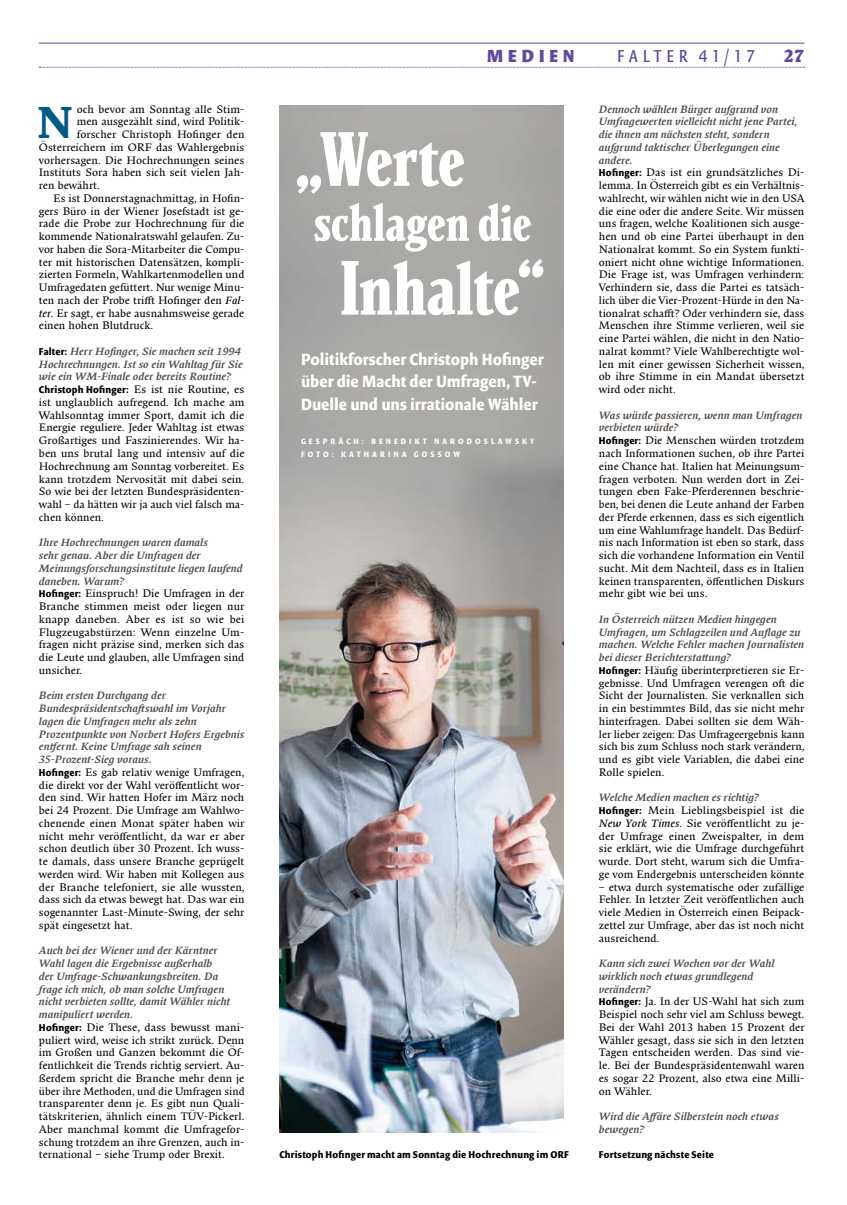
<style>
.page{position:relative;width:847px;height:1205px;background:#fff}
.page>*{position:absolute;margin:0;border:0;box-sizing:border-box;transform-origin:0 0}
.t1{font:700 condensed 71.5px "Parkinson";letter-spacing:-.01em;color:#fff}
.t2{font:700 condensed 50px "Parkinson";letter-spacing:-.01em;color:#fff}
.t3{font:700 41.38px "Parkinson";color:#005c82}
.t4{font:18.75px "Versa Sans Con Pro";letter-spacing:.23em;color:#60499c}
.t5{font:900 18.75px "Versa Sans Con Pro";letter-spacing:.27em;color:#60499c}
.t6{font:700 17.5px/22.5px "Versa Sans Con Pro";letter-spacing:.005em;color:#fff}
.t7{font:900 16.25px "Parkinson";color:#60499c}
.t8{font:12px/12.8px "Lirico Press Pro";letter-spacing:-.005em;color:#000}
.t9{font:italic 700 12px/12.8px "Lirico Press Pro";letter-spacing:.005em;color:#544d48}
.t10{font:700 10.62px "Versa Sans Con Pro";letter-spacing:.02em;color:#000}
.t11{font:700 8.5px "Versa Sans Con Pro";letter-spacing:.36em;color:#fff}
.s1{font-weight:600;font-style:italic}
.s2{font-family:"Versa Sans Con Pro";font-style:normal;font-size:10.62px;color:#000}
.s3{font-family:"Lirico Press Pro";font-weight:400;font-size:12px}
.s4{font-weight:700;font-style:italic;color:#544d48}
.s5{font-family:"Versa Sans Con Pro";font-weight:700;font-size:10.62px}
</style>
<div class="page">
<hr style="left:39px;top:43px;width:765px;height:1px;background:#60499c">
<svg style="left:39px;top:67px;width:766px;height:1px"></svg>
<img style="left:280px;top:106px;width:283px;height:1027px">
<h3 class="t3" style="left:38px;top:98px;width:36px">N</h3>
<p class="t8" style="left:77px;top:103px;width:169px">och bevor am Sonntag alle Stim-</p>
<p class="t8" style="left:77px;top:115px;width:169px">men ausgezählt sind, wird Politik-</p>
<p class="t8" style="left:77px;top:128px;width:169px">forscher Christoph Hofinger den</p>
<p class="t8" style="left:39px;top:141px;width:207px">Österreichern im ORF das Wahlergebnis</p>
<p class="t8" style="left:39px;top:154px;width:207px">vorhersagen. Die Hochrechnungen seines</p>
<p class="t8" style="left:39px;top:166px;width:207px">Instituts Sora haben sich seit vielen Jah-</p>
<p class="t8" style="left:39px;top:179px;width:62px">ren bewährt.</p>
<p class="t8" style="left:53px;top:192px;width:193px">Es ist Donnerstagnachmittag, in Hofin-</p>
<p class="t8" style="left:39px;top:205px;width:207px">gers Büro in der Wiener Josefstadt ist ge-</p>
<p class="t8" style="left:39px;top:217px;width:207px">rade die Probe zur Hochrechnung für die</p>
<p class="t8" style="left:39px;top:230px;width:207px">kommende Nationalratswahl gelaufen. Zu-</p>
<p class="t8" style="left:39px;top:243px;width:207px">vor haben die Sora-Mitarbeiter die Compu-</p>
<p class="t8" style="left:39px;top:256px;width:207px">ter mit historischen Datensätzen, kompli-</p>
<p class="t8" style="left:39px;top:268px;width:207px">zierten Formeln, Wahlkartenmodellen und</p>
<p class="t8" style="left:39px;top:281px;width:207px">Umfragedaten gefüttert. Nur wenige Minu-</p>
<p class="t8" style="left:39px;top:294px;width:207px">ten nach der Probe trifft Hofinger den <span class="s1">Fal-</span></p>
<p class="t8" style="left:39px;top:307px;width:207px"><span class="s1">ter</span>. Er sagt, er habe ausnahmsweise gerade</p>
<p class="t8" style="left:39px;top:319px;width:116px">einen hohen Blutdruck.</p>
<p class="t9" style="left:39px;top:345px;width:205px"><span class="s2">Falter:</span> Herr Hofinger, Sie machen seit 1994<br>Hochrechnungen. Ist so ein Wahltag für Sie wie ein WM-Finale oder bereits Routine?</p>
<p class="t10" style="left:39px;top:383px;width:207px">Christoph Hofinger: <span class="s3">Es ist nie Routine, es</span></p>
<p class="t8" style="left:39px;top:396px;width:207px;text-align:justify">ist unglaublich aufregend. Ich mache am Wahlsonntag immer Sport, damit ich die Energie reguliere. Jeder Wahltag ist etwas Großartiges und Faszinierendes. Wir ha&shy;ben uns brutal lang und intensiv auf die Hochrechnung am Sonntag vorbereitet. Es kann trotzdem Nervosität mit dabei sein.<br>So wie bei der letzten Bundespräsidenten&shy;wahl – da hätten wir ja auch viel falsch ma&shy;chen können.</p>
<p class="t8" style="left:39px;top:536px;width:207px"><span class="s4">Ihre Hochrechnungen waren damals<br>sehr genau. Aber die Umfragen der Meinungsforschungsinstitute liegen laufend daneben. Warum?<br></span><span class="s5">Hofinger:</span> Einspruch! Die Umfragen in der Branche stimmen meist oder liegen nur knapp daneben. Aber es ist so wie bei Flugzeugabstürzen: Wenn einzelne Um&shy;fragen nicht präzise sind, merken sich das die Leute und glauben, alle Umfragen sind unsicher.</p>
<p class="t8" style="left:39px;top:689px;width:207px"><span class="s4">Beim ersten Durchgang der Bundespräsidentschaftswahl im Vorjahr lagen die Umfragen mehr als zehn Prozentpunkte von Norbert Hofers Ergebnis entfernt. Keine Umfrage sah seinen 35-Prozent-Sieg voraus.<br></span><span class="s5">Hofinger:</span> Es gab relativ wenige Umfragen, die direkt vor der Wahl veröffentlicht wor&shy;den sind. Wir hatten Hofer im März noch bei 24 Prozent. Die Umfrage am Wahlwo&shy;chenende einen Monat später haben wir nicht mehr veröffentlicht, da war er aber schon deutlich über 30 Prozent. Ich wuss&shy;te damals, dass unsere Branche geprügelt werden wird. Wir haben mit Kollegen aus der Branche telefoniert, sie alle wussten, dass sich da etwas bewegt hat. Das war ein sogenannter Last-Minute-Swing, der sehr spät eingesetzt hat.</p>
<p class="t8" style="left:39px;top:944px;width:207px"><span class="s4">Auch bei der Wiener und der Kärntner Wahl lagen die Ergebnisse außerhalb<br>der Umfrage-Schwankungsbreiten. Da frage ich mich, ob man solche Umfragen nicht verbieten sollte, damit Wähler nicht manipuliert werden.<br></span><span class="s5">Hofinger:</span> Die These, dass bewusst mani&shy;puliert wird, weise ich strikt zurück. Denn im Großen und Ganzen bekommt die Öf&shy;fentlichkeit die Trends richtig serviert. Au&shy;ßerdem spricht die Branche mehr denn je über ihre Methoden, und die Umfragen sind transparenter denn je. Es gibt nun Quali&shy;tätskriterien, ähnlich einem TÜV-Pickerl.<br>Aber manchmal kommt die Umfragefor&shy;schung trotzdem an ihre Grenzen, auch in&shy;ternational – siehe Trump oder Brexit.</p>
<h3 class="t5" style="left:487px;top:44px;width:89px">MEDIEN</h3>
<h3 class="t4" style="left:617px;top:44px;width:140px">FALTER 41/17</h3>
<h3 class="t7" style="left:784px;top:46px;width:22px">27</h3>
<p class="t8" style="left:599px;top:103px;width:207px"><span class="s4">Dennoch wählen Bürger aufgrund von Umfragewerten vielleicht nicht jene Partei, die ihnen am nächsten steht, sondern aufgrund taktischer Überlegungen eine andere.<br></span><span class="s5">Hofinger:</span> Das ist ein grundsätzliches Di&shy;lemma. In Österreich gibt es ein Verhältnis&shy;wahlrecht, wir wählen nicht wie in den USA die eine oder die andere Seite. Wir müssen uns fragen, welche Koalitionen sich ausge&shy;hen und ob eine Partei überhaupt in den Nationalrat kommt. So ein System funkti&shy;oniert nicht ohne wichtige Informationen.<br>Die Frage ist, was Umfragen verhindern:<br>Verhindern sie, dass die Partei es tatsäch&shy;lich über die Vier-Prozent-Hürde in den Na&shy;tionalrat schafft? Oder verhindern sie, dass Menschen ihre Stimme verlieren, weil sie eine Partei wählen, die nicht in den Natio&shy;nalrat kommt? Viele Wahlberechtigte wol&shy;len mit einer gewissen Sicherheit wissen, ob ihre Stimme in ein Mandat übersetzt wird oder nicht.</p>
<p class="t8" style="left:599px;top:409px;width:207px"><span class="s4">Was würde passieren, wenn man Umfragen verbieten würde?<br></span><span class="s5">Hofinger:</span> Die Menschen würden trotzdem nach Informationen suchen, ob ihre Partei eine Chance hat. Italien hat Meinungsum&shy;fragen verboten. Nun werden dort in Zei&shy;tungen eben Fake-Pferderennen beschrie&shy;ben, bei denen die Leute anhand der Farben der Pferde erkennen, dass es sich eigentlich um eine Wahlumfrage handelt. Das Bedürf&shy;nis nach Information ist eben so stark, dass sich die vorhandene Information ein Ventil sucht. Mit dem Nachteil, dass es in Italien keinen transparenten, öffentlichen Diskurs mehr gibt wie bei uns.</p>
<p class="t8" style="left:599px;top:613px;width:207px"><span class="s4">In Österreich nützen Medien hingegen Umfragen, um Schlagzeilen und Auflage zu machen. Welche Fehler machen Journalisten bei dieser Berichterstattung?<br></span><span class="s5">Hofinger:</span> Häufig überinterpretieren sie Er&shy;gebnisse. Und Umfragen verengen oft die Sicht der Journalisten. Sie verknallen sich in ein bestimmtes Bild, das sie nicht mehr hinterfragen. Dabei sollten sie dem Wäh&shy;ler lieber zeigen: Das Umfrageergebnis kann sich bis zum Schluss noch stark verändern, und es gibt viele Variablen, die dabei eine Rolle spielen.</p>
<p class="t8" style="left:599px;top:791px;width:207px"><span class="s4">Welche Medien machen es richtig?<br></span><span class="s5">Hofinger:</span> Mein Lieblingsbeispiel ist die <span class="s1">New York Times</span>. Sie veröffentlicht zu je&shy;der Umfrage einen Zweispalter, in dem sie erklärt, wie die Umfrage durchgeführt wurde. Dort steht, warum sich die Umfra&shy;ge vom Endergebnis unterscheiden könnte</p>
<p class="t8" style="left:599px;top:880px;width:207px;text-align:justify">– etwa durch systematische oder zufällige Fehler. In letzter Zeit veröffentlichen auch viele Medien in Österreich einen Beipack&shy;zettel zur Umfrage, aber das ist noch nicht ausreichend.</p>
<p class="t8" style="left:599px;top:957px;width:207px"><span class="s4">Kann sich zwei Wochen vor der Wahl wirklich noch etwas grundlegend verändern?<br></span><span class="s5">Hofinger:</span> Ja. In der US-Wahl hat sich zum Beispiel noch sehr viel am Schluss bewegt.<br>Bei der Wahl 2013 haben 15 Prozent der Wähler gesagt, dass sie sich in den letzten Tagen entscheiden werden. Das sind vie&shy;le. Bei der Bundespräsidentenwahl waren es sogar 22 Prozent, also etwa eine Milli&shy;on Wähler.</p>
<p class="t9" style="left:599px;top:1110px;width:181px">Wird die Affäre Silberstein noch etwas bewegen?</p>
<p class="t10" style="left:279px;top:1148px;width:291px">Christoph Hofinger macht am Sonntag die Hochrechnung im ORF</p>
<p class="t10" style="left:599px;top:1148px;width:117px">Fortsetzung nächste Seite</p>
<h1 class="t1" style="left:295px;top:117px;width:172px">„Werte</h1>
<h2 class="t2" style="left:314px;top:193px;width:219px">schlagen die</h2>
<h1 class="t1" style="left:340px;top:246px;width:207px">Inhalte“</h1>
<h3 class="t6" style="left:301px;top:348px;width:244px">Politikforscher Christoph Hofinger über die Macht der Umfragen, TV-<br>Duelle und uns irrationale Wähler</h3>
<p class="t11" style="left:301px;top:436px;width:23px">Gespr</p>
<p class="t11" style="left:338px;top:436px;width:121px">Äch : Benedikt Narodos</p>
<p class="t11" style="left:491px;top:436px;width:45px">laws ky</p>
<p class="t11" style="left:301px;top:449px;width:15px">F oto</p>
<p class="t11" style="left:332px;top:449px;width:99px">: Kath ar ina Gossow</p>
</div>
